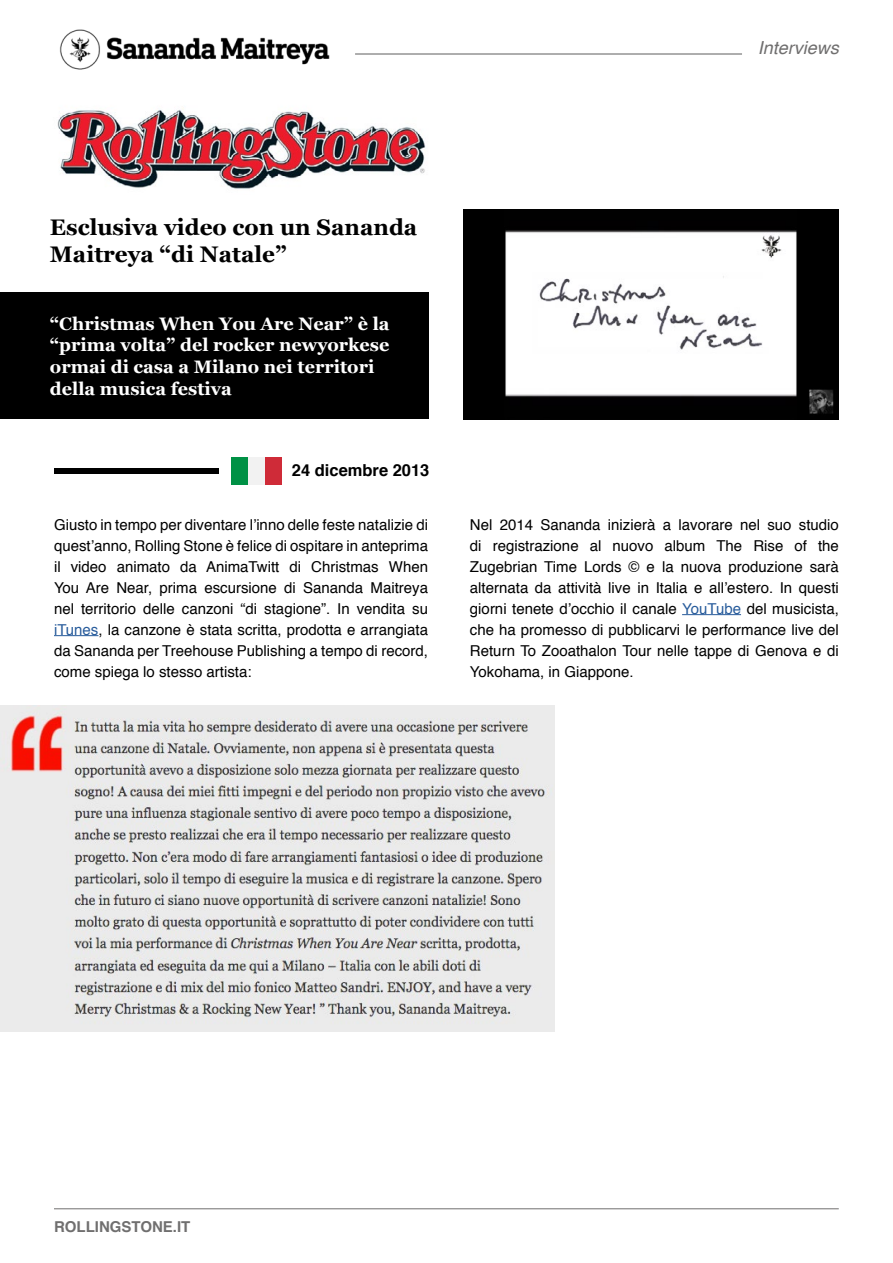
<style>
.page{position:relative;width:893px;height:1263px;background:#fff}
.page>*{position:absolute;margin:0;border:0;box-sizing:border-box;transform-origin:0 0}
.t1{font:700 22.5px/27px "Georgia";color:#000}
.t2{font:700 18px/21.6px "Georgia";color:#fff}
.t3{font:italic 18px "Helvetica";color:#706f6f}
.t4{font:700 16.5px "Helvetica";color:#000}
.t5{font:15px/21px "Helvetica";color:#000;text-align:justify}
.t6{font:700 15px "Helvetica";color:#706f6f}
.s1{color:#275b9b}
</style>
<div class="page">
<hr style="left:54px;top:635px;width:44px;height:1px;background:#275b9b">
<hr style="left:682px;top:614px;width:59px;height:1px;background:#275b9b">
<div style="left:54px;top:468px;width:164px;height:6px;background:#000"></div>
<img style="left:59px;top:29px;width:271px;height:41px">
<hr style="left:355px;top:53px;width:387px;height:2px;background:#706f6f">
<hr style="left:54px;top:1208px;width:785px;height:1px;background:#706f6f">
<div style="left:231px;top:457px;width:17px;height:28px;background:#009145"></div>
<div style="left:248px;top:457px;width:17px;height:28px;background:#f2f2f2"></div>
<div style="left:265px;top:457px;width:17px;height:28px;background:#cf2b38"></div>
<div style="left:0;top:293px;width:429px;height:126px;background:#000"></div>
<img style="left:57px;top:108px;width:369px;height:81px">
<img style="left:463px;top:210px;width:376px;height:209px">
<img style="left:0;top:706px;width:555px;height:325px">
<h1 class="t1" style="left:50px;top:213px;width:369px">Esclusiva video con un Sananda<br>Maitreya “di Natale”</h1>
<p class="t2" style="left:50px;top:312px;width:341px">“Christmas When You Are Near” è la “prima volta” del rocker newyorkese ormai di casa a Milano nei territori della musica festiva</p>
<p class="t4" style="left:292px;top:457px;width:139px">24 dicembre 2013</p>
<p class="t3" style="left:758px;top:33px;width:83px">Interviews</p>
<p class="t5" style="left:54px;top:514px;width:376px">Giusto in tempo per diventare l’inno delle feste natalizie di quest’anno, Rolling Stone è felice di ospitare in anteprima il video animato da AnimaTwitt di Christmas When You Are Near, prima escursione di Sananda Maitreya nel territorio delle canzoni “di stagione”. In vendita su <span class="s1">iTunes</span>, la canzone è stata scritta, prodotta e arrangiata da Sananda per Treehouse Publishing a tempo di record, come spiega lo stesso artista:</p>
<p class="t5" style="left:470px;top:514px;width:370px">Nel 2014 Sananda inizierà a lavorare nel suo studio di registrazione al nuovo album The Rise of the Zugebrian Time Lords © e la nuova produzione sarà alternata da attività live in Italia e all’estero. In questi giorni tenete d’occhio il canale <span class="s1">YouTube</span> del musicista, che ha promesso di pubblicarvi le performance live del Return To Zooathalon Tour nelle tappe di Genova e di Yokohama, in Giappone.</p>
<p class="t6" style="left:54px;top:1214px;width:138px">ROLLINGSTONE.IT</p>
</div>
